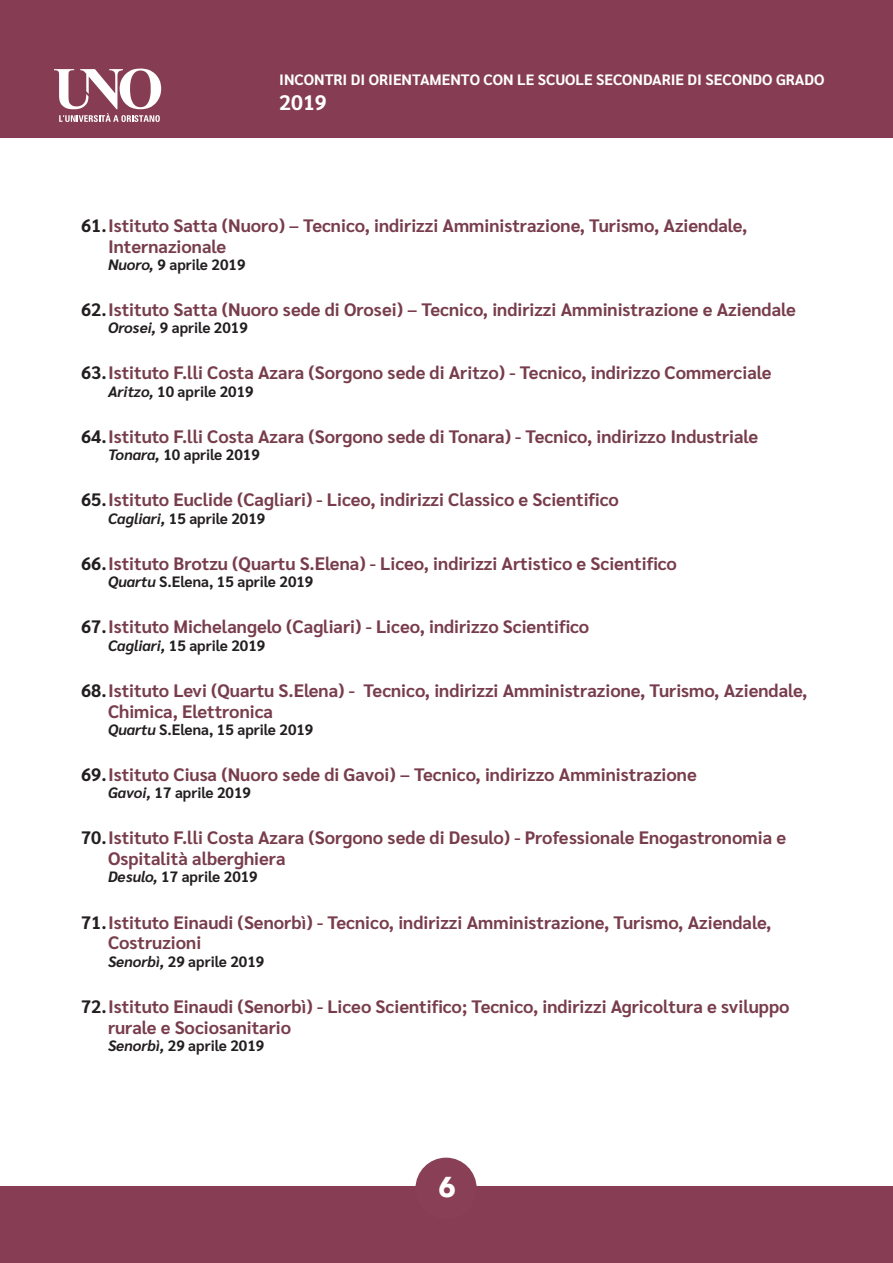
<style>
.page{position:relative;width:893px;height:1263px;background:#fff}
.page>*{position:absolute;margin:0;border:0;box-sizing:border-box;transform-origin:0 0}
.t1{font:700 28.5px "Futura";color:#fff}
.t2{font:700 21px "Sarabun";color:#fff}
.t3{font:700 18px/20.7px "Sarabun";color:#783d4c}
.t4{font:700 15px "Sarabun";color:#231f20}
.t5{font:700 15px "Sarabun";color:#fff}
.s1{color:#231f20}
.s2{font-style:italic}
</style>
<div class="page">
<div style="left:0;top:0;width:893px;height:137px;background:#863d53"></div>
<svg style="left:54px;top:69px;width:107px;height:53px"></svg>
<div style="left:0;top:1186px;width:893px;height:77px;background:#873e54"></div>
<div style="left:415px;top:1157px;width:62px;height:62px;background:#893f55;border-radius:50%"></div>
<p class="t5" style="left:279px;top:71px;width:547px">INCONTRI DI ORIENTAMENTO CON LE SCUOLE SECONDARIE DI SECONDO GRADO</p>
<p class="t2" style="left:279px;top:91px;width:49px">2019</p>
<p class="t3" style="left:108px;top:215px;width:641px;text-indent:-27px"><span class="s1">61.</span>Istituto Satta (Nuoro) – Tecnico, indirizzi Amministrazione, Turismo, Aziendale,<br>Internazionale</p>
<p class="t4" style="left:108px;top:256px;width:139px"><span class="s2">Nuoro,</span> 9 aprile 2019</p>
<p class="t3" style="left:81px;top:299px;width:716px"><span class="s1">62.</span>Istituto Satta (Nuoro sede di Orosei) – Tecnico, indirizzi Amministrazione e Aziendale</p>
<p class="t4" style="left:108px;top:319px;width:141px"><span class="s2">Orosei,</span> 9 aprile 2019</p>
<p class="t3" style="left:81px;top:363px;width:692px"><span class="s1">63.</span>Istituto F.lli Costa Azara (Sorgono sede di Aritzo) - Tecnico, indirizzo Commerciale</p>
<p class="t4" style="left:108px;top:383px;width:147px"><span class="s2">Aritzo,</span> 10 aprile 2019</p>
<p class="t3" style="left:81px;top:426px;width:679px"><span class="s1">64.</span>Istituto F.lli Costa Azara (Sorgono sede di Tonara) - Tecnico, indirizzo Industriale</p>
<p class="t4" style="left:108px;top:446px;width:153px"><span class="s2">Tonara,</span> 10 aprile 2019</p>
<p class="t3" style="left:81px;top:490px;width:539px"><span class="s1">65.</span>Istituto Euclide (Cagliari) - Liceo, indirizzi Classico e Scientifico</p>
<p class="t4" style="left:108px;top:510px;width:159px"><span class="s2">Cagliari,</span> 15 aprile 2019</p>
<p class="t3" style="left:81px;top:553px;width:597px"><span class="s1">66.</span>Istituto Brotzu (Quartu S.Elena) - Liceo, indirizzi Artistico e Scientifico</p>
<p class="t4" style="left:108px;top:573px;width:207px"><span class="s2">Quartu</span> S.Elena, 15 aprile 2019</p>
<p class="t3" style="left:81px;top:617px;width:510px"><span class="s1">67.</span>Istituto Michelangelo (Cagliari) - Liceo, indirizzo Scientifico</p>
<p class="t4" style="left:108px;top:637px;width:159px"><span class="s2">Cagliari,</span> 15 aprile 2019</p>
<p class="t3" style="left:108px;top:680px;width:701px;text-indent:-27px"><span class="s1">68.</span>Istituto Levi (Quartu S.Elena) - Tecnico, indirizzi Amministrazione, Turismo, Aziendale,<br>Chimica, Elettronica</p>
<p class="t4" style="left:108px;top:721px;width:207px"><span class="s2">Quartu</span> S.Elena, 15 aprile 2019</p>
<p class="t3" style="left:81px;top:764px;width:617px"><span class="s1">69.</span>Istituto Ciusa (Nuoro sede di Gavoi) – Tecnico, indirizzo Amministrazione</p>
<p class="t4" style="left:108px;top:784px;width:145px"><span class="s2">Gavoi,</span> 17 aprile 2019</p>
<p class="t3" style="left:108px;top:828px;width:680px;text-indent:-27px"><span class="s1">70.</span>Istituto F.lli Costa Azara (Sorgono sede di Desulo) - Professionale Enogastronomia e<br>Ospitalità alberghiera</p>
<p class="t4" style="left:108px;top:868px;width:151px"><span class="s2">Desulo,</span> 17 aprile 2019</p>
<p class="t3" style="left:108px;top:912px;width:665px;text-indent:-27px"><span class="s1">71.</span>Istituto Einaudi (Senorbì) - Tecnico, indirizzi Amministrazione, Turismo, Aziendale,<br>Costruzioni</p>
<p class="t4" style="left:108px;top:953px;width:158px"><span class="s2">Senorbì,</span> 29 aprile 2019</p>
<p class="t3" style="left:108px;top:996px;width:683px;text-indent:-27px"><span class="s1">72.</span>Istituto Einaudi (Senorbì) - Liceo Scientifico; Tecnico, indirizzi Agricoltura e sviluppo rurale e Sociosanitario</p>
<p class="t4" style="left:108px;top:1037px;width:158px"><span class="s2">Senorbì,</span> 29 aprile 2019</p>
<h1 class="t1" style="left:438px;top:1166px;width:19px">6</h1>
</div>
